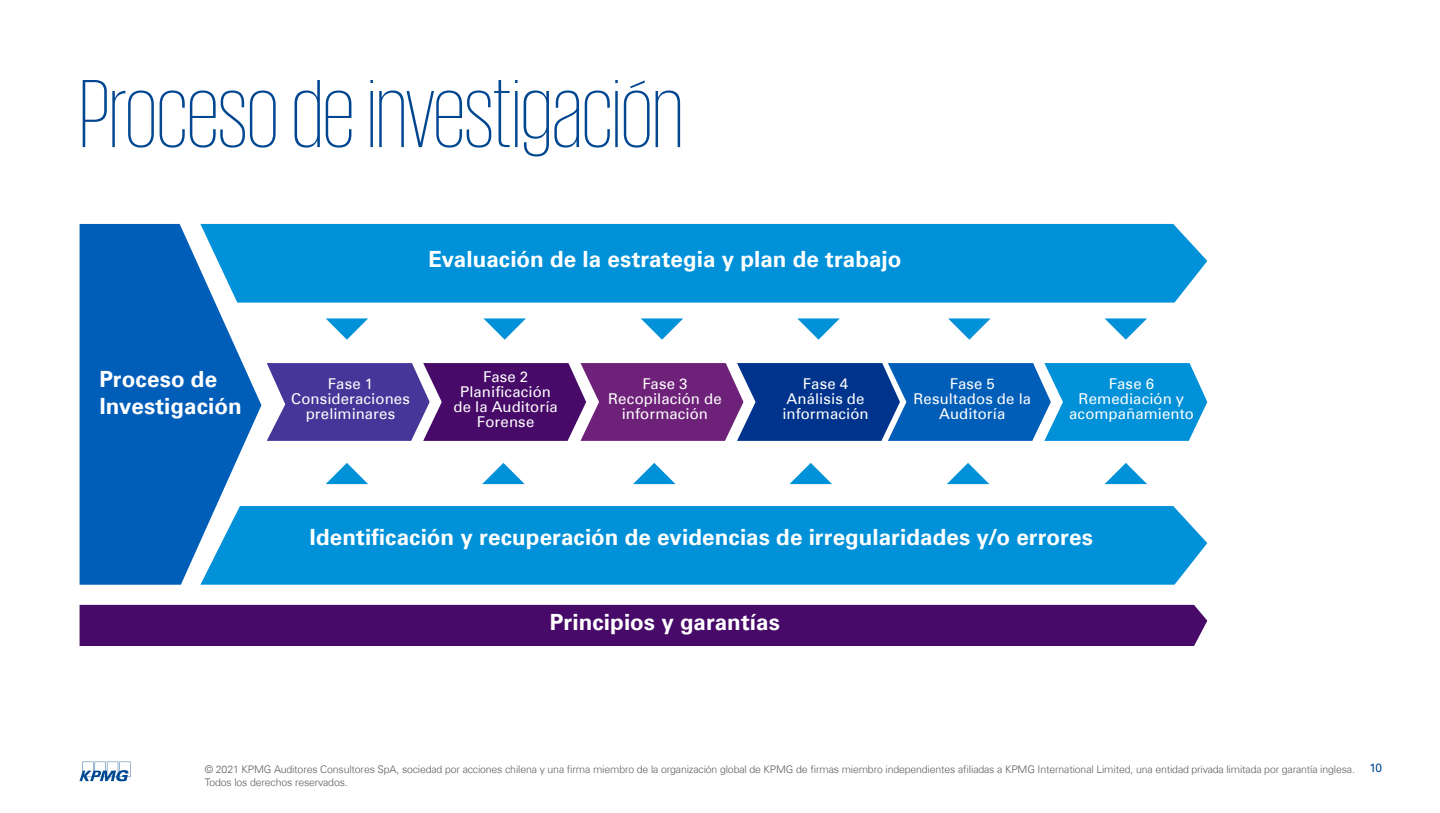
<style>
.page{position:relative;width:1440px;height:813px;background:#fff}
.page>*{position:absolute;margin:0;border:0;box-sizing:border-box;transform-origin:0 0}
.t1{font:200 99px "KPMG";color:#004690}
.t2{font:700 22.35px/26.8px "Universfor KPMG";letter-spacing:.005em;color:#fff}
.t3{font:14.85px/14.9px "Universfor KPMG";letter-spacing:.005em;color:#fff;text-align:center}
.t4{font:300 10.5px/12.6px "Universfor KPMG";letter-spacing:-.015em;color:#5e5d5e}
.s1{font-weight:400;font-size:12px;color:#004690}
</style>
<div class="page">
<svg style="left:79px;top:762px;width:51px;height:19px"></svg>
<svg style="left:80px;top:224px;width:181px;height:361px;background:#186dbe"></svg>
<div style="left:200px;top:224px;width:1007px;height:79px;background:#0091d9"></div>
<div style="left:200px;top:506px;width:1007px;height:79px;background:#0091d9"></div>
<div style="left:80px;top:605px;width:1127px;height:41px;background:#470a69"></div>
<svg style="left:267px;top:363px;width:940px;height:78px;background:#3b4fa1"></svg>
<svg style="left:326px;top:318px;width:42px;height:22px"></svg>
<svg style="left:483px;top:318px;width:43px;height:22px"></svg>
<svg style="left:641px;top:318px;width:42px;height:22px"></svg>
<svg style="left:797px;top:318px;width:43px;height:22px"></svg>
<svg style="left:948px;top:318px;width:43px;height:22px"></svg>
<svg style="left:1105px;top:318px;width:42px;height:22px"></svg>
<svg style="left:1105px;top:463px;width:42px;height:21px"></svg>
<svg style="left:947px;top:463px;width:42px;height:21px"></svg>
<svg style="left:790px;top:463px;width:42px;height:21px"></svg>
<svg style="left:633px;top:463px;width:43px;height:21px"></svg>
<svg style="left:482px;top:463px;width:43px;height:21px"></svg>
<svg style="left:326px;top:463px;width:42px;height:21px"></svg>
<h1 class="t1" style="left:80px;top:60px;width:605px">Proceso de investigación</h1>
<h2 class="t2" style="left:99px;top:369px;width:144px">Proceso de<br>Investigación</h2>
<h2 class="t2" style="left:429px;top:249px;width:474px">Evaluación de la estrategia y plan de trabajo</h2>
<h3 class="t3" style="left:291px;top:378px;width:120px">Fase 1<br>Consideraciones preliminares</h3>
<h3 class="t3" style="left:453px;top:371px;width:106px">Fase 2<br>Planificación de la Auditoría<br>Forense</h3>
<h3 class="t3" style="left:608px;top:378px;width:115px">Fase 3<br>Recopilación de información</h3>
<h3 class="t3" style="left:782px;top:378px;width:88px">Fase 4<br>Análisis de información</h3>
<h3 class="t3" style="left:913px;top:378px;width:119px">Fase 5<br>Resultados de la<br>Auditoría</h3>
<h3 class="t3" style="left:1069px;top:378px;width:126px">Fase 6<br>Remediación y acompañamiento</h3>
<h2 class="t2" style="left:309px;top:527px;width:785px">Identificación y recuperación de evidencias de irregularidades y/o errores</h2>
<h2 class="t2" style="left:550px;top:611px;width:231px">Principios y garantías</h2>
<p class="t4" style="left:205px;top:764px;width:1179px">© 2021 KPMG Auditores Consultores SpA, sociedad por acciones chilena y una firma miembro de la organización global de KPMG de firmas miembro independientes afiliadas a KPMG International Limited, una entidad privada limitada por garantía inglesa. <span class="s1">10<br></span>Todos los derechos reservados.</p>
</div>
